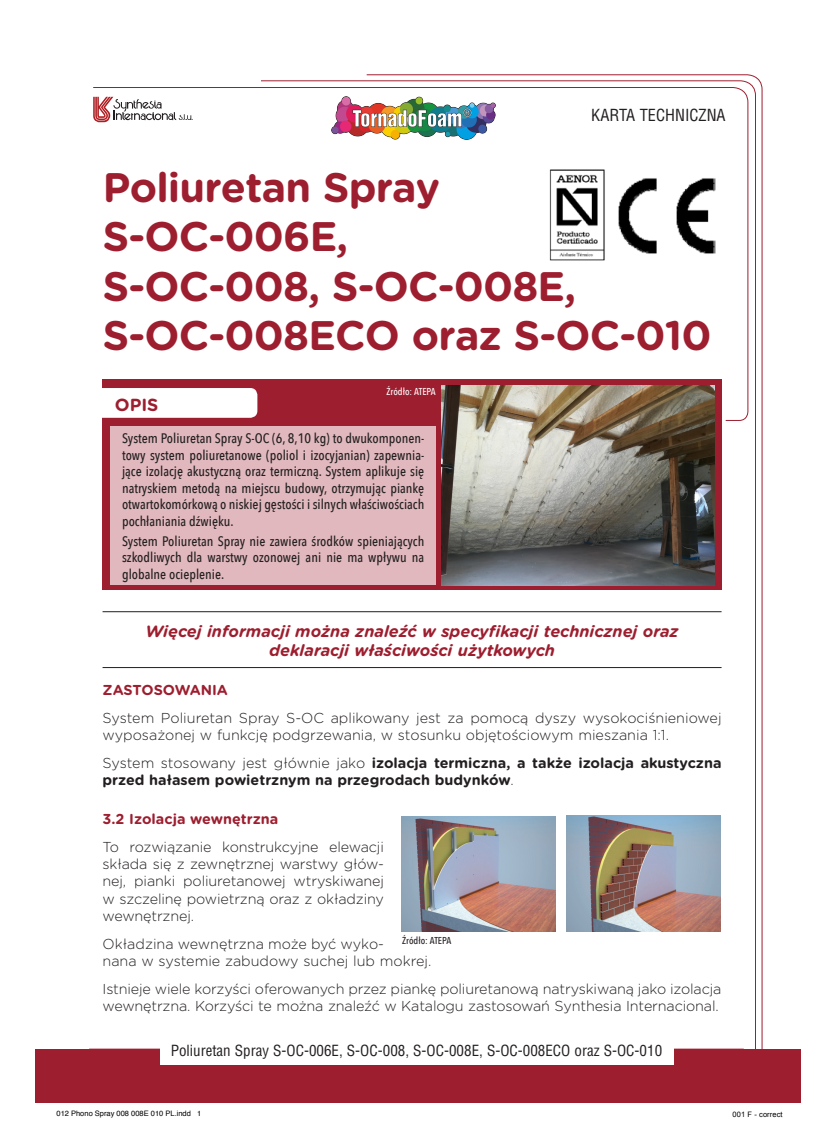
<style>
.page{position:relative;width:833px;height:1141px;background:#fff}
.page>*{position:absolute;margin:0;border:0;box-sizing:border-box;transform-origin:0 0}
.Titulares{font:700 41.25px/49.5px "Gotham Rounded";letter-spacing:-.02em;color:#9d1e2f}
.Apartados_principale{font:700 17.5px "Gotham Rounded";color:#9d1e2f}
.apartados{font:italic 700 16.25px/19.5px "Gotham Rounded";color:#9d1e2f;text-align:center}
.t1{font:condensed 16.25px "Helvetica";color:#231f20}
.t2{font:condensed 15px "Helvetica";color:#231f20}
.texto{font:300 14.38px/17.2px "Gotham Rounded";letter-spacing:-.01em;color:#231f20}
.texto-2{font:700 14.38px/17.2px "Gotham Rounded";color:#231f20}
.Subapartados{font:700 14.38px "Gotham Rounded";color:#9d1e2f}
.texto-3{font:500 13.75px/16.5px "Avenir Next Condensed";color:#231f20;text-align:justify}
.pies_de_pagina{font:500 10px "Avenir Next Condensed";color:#fff}
.pies_de_pagina-2{font:500 10px "Avenir Next Condensed";color:#231f20}
.t3{font:7.5px "Helvetica";color:#000}
.t4{font:7.5px "Arial";color:#000}
.s1{font-weight:300}
</style>
<div class="page">
<svg style="left:366px;top:74px;width:396px;height:974px"></svg>
<svg style="left:93px;top:97px;width:99px;height:25px"></svg>
<img style="left:547px;top:168px;width:178px;height:94px">
<div style="left:35px;top:1048px;width:764px;height:54px;background:#9d1e2f"></div>
<div style="left:160px;top:1035px;width:512px;height:29px;background:#fff"></div>
<div style="left:102px;top:379px;width:619px;height:211px;background:#9d1e2f"></div>
<div style="left:89px;top:388px;width:168px;height:30px;background:#fff;border-radius:7px"></div>
<div style="left:110px;top:426px;width:325px;height:158px;background:#e0b8bd"></div>
<hr style="left:102px;top:611px;width:619px;height:1px;background:#231f20">
<hr style="left:102px;top:667px;width:619px;height:1px;background:#231f20">
<img style="left:566px;top:815px;width:154px;height:116px">
<img style="left:401px;top:816px;width:154px;height:115px">
<img style="left:441px;top:385px;width:273px;height:200px">
<div style="left:409px;top:20px;width:14px;height:14px;border:2px solid #fff;border-radius:50%"></div>
<div style="left:409px;top:1106px;width:14px;height:14px;border:2px solid #fff;border-radius:50%"></div>
<div style="left:411px;top:1109px;width:10px;height:9px;border:2px solid #fff;border-radius:50%"></div>
<svg style="left:412px;top:1106px;width:8px;height:14px"></svg>
<div style="left:20px;top:563px;width:14px;height:14px;border:2px solid #fff;border-radius:50%"></div>
<div style="left:23px;top:566px;width:9px;height:9px;border:2px solid #fff;border-radius:50%"></div>
<svg style="left:20px;top:566px;width:14px;height:8px"></svg>
<img style="left:331px;top:97px;width:164px;height:42px">
<p class="t1" style="left:591px;top:105px;width:136px">KARTA TECHNICZNA</p>
<p class="Titulares" style="left:103px;top:161px;width:609px">Poliuretan Spray<br>S-OC-006E,<br>S-OC-008, S-OC-008E,<br>S-OC-008ECO oraz S-OC-010</p>
<p class="pies_de_pagina" style="left:386px;top:385px;width:51px">Źródło: ATEPA</p>
<p class="texto-3" style="left:122px;top:430px;width:303px">System Poliuretan Spray S-OC (6, 8,10 kg) to dwukomponen&shy;towy system poliuretanowe (poliol i izocyjanian) zapewnia&shy;jące izolację akustyczną oraz termiczną. System aplikuje się natryskiem metodą na miejscu budowy, otrzymując piankę otwartokomórkową o niskiej gęstości i silnych właściwościach pochłaniania dźwięku.</p>
<p class="texto-3" style="left:122px;top:532px;width:303px">System Poliuretan Spray nie zawiera środków spieniających szkodliwych dla warstwy ozonowej ani nie ma wpływu na globalne ocieplenie.</p>
<p class="Apartados_principale" style="left:115px;top:391px;width:45px">OPIS</p>
<p class="apartados" style="left:145px;top:620px;width:534px">Więcej informacji można znaleźć w specyfikacji technicznej oraz deklaracji właściwości użytkowych</p>
<p class="Subapartados" style="left:102px;top:679px;width:127px">ZASTOSOWANIA</p>
<p class="texto" style="left:102px;top:708px;width:620px">System Poliuretan Spray S-OC aplikowany jest za pomocą dyszy wysokociśnieniowej wyposażonej w funkcję podgrzewania, w stosunku objętościowym mieszania 1:1.</p>
<p class="texto-2" style="left:102px;top:753px;width:620px"><span class="s1">System stosowany jest głównie jako</span> izolacja termiczna, a także izolacja akustyczna przed hałasem powietrznym na przegrodach budynków<span class="s1">.</span></p>
<p class="Subapartados" style="left:102px;top:808px;width:177px">3.2 Izolacja wewnętrzna</p>
<p class="texto" style="left:102px;top:837px;width:283px;text-align:justify">To rozwiązanie konstrukcyjne elewacji składa się z zewnętrznej warstwy głów&shy;nej, pianki poliuretanowej wtryskiwanej w szczelinę powietrzną oraz z okładziny wewnętrznej.</p>
<p class="texto" style="left:102px;top:934px;width:330px">Okładzina wewnętrzna może być wyko-<br>nana w systemie zabudowy suchej lub mokrej.</p>
<p class="texto" style="left:102px;top:979px;width:620px">Istnieje wiele korzyści oferowanych przez piankę poliuretanową natryskiwaną jako izolacja wewnętrzna. Korzyści te można znaleźć w Katalogu zastosowań Synthesia Internacional.</p>
<p class="pies_de_pagina-2" style="left:402px;top:934px;width:51px">Źródło: ATEPA</p>
<p class="t2" style="left:170px;top:1041px;width:492px">Poliuretan Spray S-OC-006E, S-OC-008, S-OC-008E, S-OC-008ECO oraz S-OC-010</p>
<p class="t3" style="left:56px;top:1107px;width:146px">012 Phono Spray 008 008E 010 PL.indd 1</p>
<p class="t4" style="left:732px;top:1109px;width:51px">001 F - correct</p>
</div>
